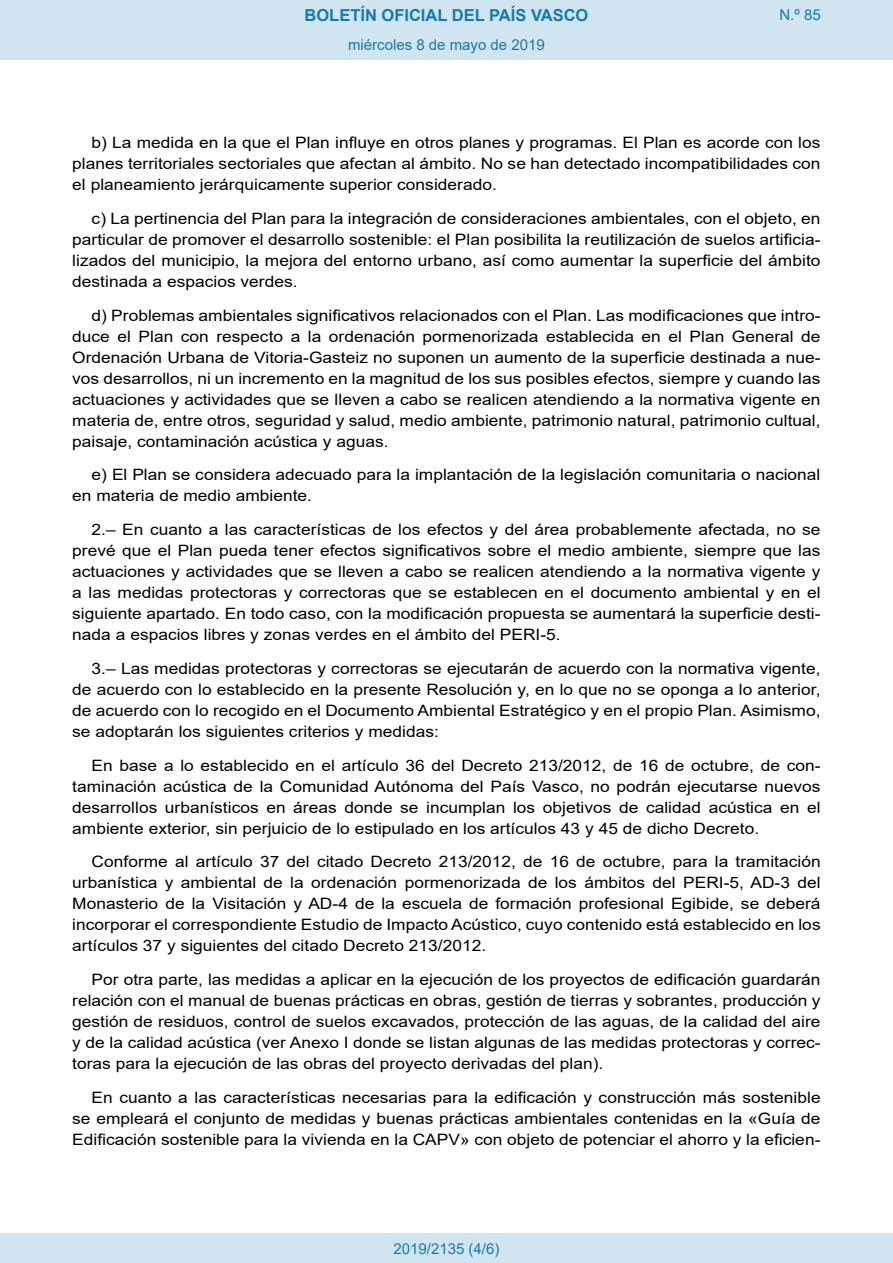
<style>
.page{position:relative;width:893px;height:1263px;background:#fff}
.page>*{position:absolute;margin:0;border:0;box-sizing:border-box;transform-origin:0 0}
.t1{font:700 16.5px "Arial";color:#1879ad}
.BOPVDetalle{font:15.6px/21px "Arial";color:#000;text-align:justify;scale:1.11 1}
.Paginacion_Centro{font:15px "Arial";color:#1879ad}
</style>
<div class="page">
<div style="left:0;top:0;width:893px;height:60px;background:#d0e5f0"></div>
<div style="left:0;top:1233px;width:893px;height:30px;background:#d0e5f0"></div>
<p class="t1" style="left:305px;top:3px;width:285px">BOLETÍN OFICIAL DEL PAÍS VASCO</p>
<p class="Paginacion_Centro" style="left:348px;top:35px;width:198px">miércoles 8 de mayo de 2019</p>
<p class="Paginacion_Centro" style="left:779px;top:5px;width:43px">N.º 85</p>
<p class="BOPVDetalle" style="left:72px;top:132px;width:676px;text-indent:19px">b) La medida en la que el Plan influye en otros planes y programas. El Plan es acorde con los planes territoriales sectoriales que afectan al ámbito. No se han detectado incompatibilidades con el planeamiento jerárquicamente superior considerado.</p>
<p class="BOPVDetalle" style="left:72px;top:208px;width:676px;text-indent:19px">c) La pertinencia del Plan para la integración de consideraciones ambientales, con el objeto, en particular de promover el desarrollo sostenible: el Plan posibilita la reutilización de suelos artificia&shy;lizados del municipio, la mejora del entorno urbano, así como aumentar la superficie del ámbito destinada a espacios verdes.</p>
<p class="BOPVDetalle" style="left:72px;top:305px;width:676px;text-indent:19px">d) Problemas ambientales significativos relacionados con el Plan. Las modificaciones que intro&shy;duce el Plan con respecto a la ordenación pormenorizada establecida en el Plan General de Ordenación Urbana de Vitoria-Gasteiz no suponen un aumento de la superficie destinada a nue&shy;vos desarrollos, ni un incremento en la magnitud de los sus posibles efectos, siempre y cuando las actuaciones y actividades que se lleven a cabo se realicen atendiendo a la normativa vigente en materia de, entre otros, seguridad y salud, medio ambiente, patrimonio natural, patrimonio cultual, paisaje, contaminación acústica y aguas.</p>
<p class="BOPVDetalle" style="left:72px;top:464px;width:676px;text-indent:19px">e) El Plan se considera adecuado para la implantación de la legislación comunitaria o nacional en materia de medio ambiente.</p>
<p class="BOPVDetalle" style="left:72px;top:519px;width:676px;text-indent:19px">2.– En cuanto a las características de los efectos y del área probablemente afectada, no se prevé que el Plan pueda tener efectos significativos sobre el medio ambiente, siempre que las actuaciones y actividades que se lleven a cabo se realicen atendiendo a la normativa vigente y a las medidas protectoras y correctoras que se establecen en el documento ambiental y en el siguiente apartado. En todo caso, con la modificación propuesta se aumentará la superficie desti&shy;nada a espacios libres y zonas verdes en el ámbito del PERI-5.</p>
<p class="BOPVDetalle" style="left:72px;top:658px;width:676px;text-indent:19px">3.– Las medidas protectoras y correctoras se ejecutarán de acuerdo con la normativa vigente, de acuerdo con lo establecido en la presente Resolución y, en lo que no se oponga a lo anterior, de acuerdo con lo recogido en el Documento Ambiental Estratégico y en el propio Plan. Asimismo, se adoptarán los siguientes criterios y medidas:</p>
<p class="BOPVDetalle" style="left:72px;top:755px;width:676px;text-indent:19px">En base a lo establecido en el artículo 36 del Decreto 213/2012, de 16 de octubre, de con&shy;taminación acústica de la Comunidad Autónoma del País Vasco, no podrán ejecutarse nuevos desarrollos urbanísticos en áreas donde se incumplan los objetivos de calidad acústica en el ambiente exterior, sin perjuicio de lo estipulado en los artículos 43 y 45 de dicho Decreto.</p>
<p class="BOPVDetalle" style="left:72px;top:851px;width:676px;text-indent:19px">Conforme al artículo 37 del citado Decreto 213/2012, de 16 de octubre, para la tramitación urbanística y ambiental de la ordenación pormenorizada de los ámbitos del PERI-5, AD-3 del Monasterio de la Visitación y AD-4 de la escuela de formación profesional Egibide, se deberá incorporar el correspondiente Estudio de Impacto Acústico, cuyo contenido está establecido en los artículos 37 y siguientes del citado Decreto 213/2012.</p>
<p class="BOPVDetalle" style="left:72px;top:969px;width:676px;text-indent:19px">Por otra parte, las medidas a aplicar en la ejecución de los proyectos de edificación guardarán relación con el manual de buenas prácticas en obras, gestión de tierras y sobrantes, producción y gestión de residuos, control de suelos excavados, protección de las aguas, de la calidad del aire y de la calidad acústica (ver Anexo I donde se listan algunas de las medidas protectoras y correc&shy;toras para la ejecución de las obras del proyecto derivadas del plan).</p>
<p class="BOPVDetalle" style="left:72px;top:1087px;width:676px;text-indent:19px">En cuanto a las características necesarias para la edificación y construcción más sostenible se empleará el conjunto de medidas y buenas prácticas ambientales contenidas en la «Guía de Edificación sostenible para la vivienda en la CAPV» con objeto de potenciar el ahorro y la eficien-</p>
<p class="Paginacion_Centro" style="left:393px;top:1238px;width:107px">2019/2135 (4/6)</p>
</div>
